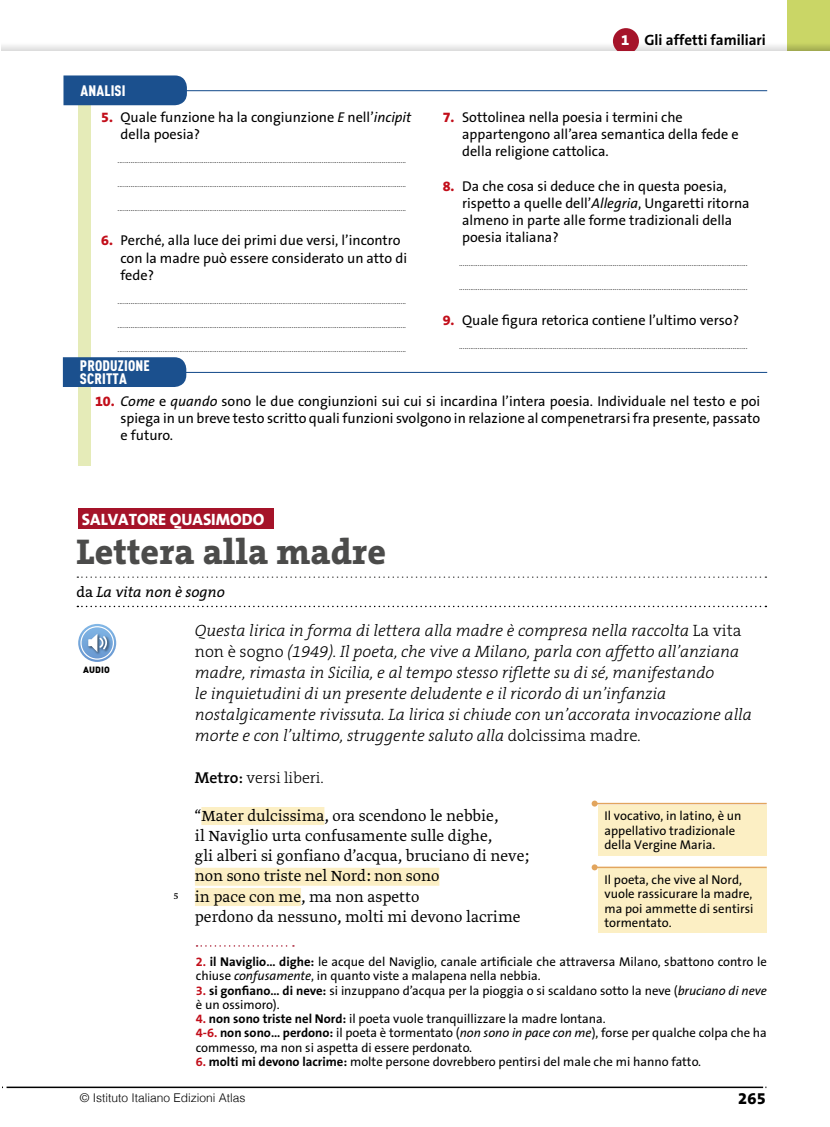
<style>
.page{position:relative;width:830px;height:1127px;background:#fff}
.page>*{position:absolute;margin:0;border:0;box-sizing:border-box;transform-origin:0 0}
.t1{font:800 36px "The Serif B8";color:#4b4b4a}
.t2{font:300 17.25px/20.2px "Greta Text Pro";color:#000}
.t3{font:italic 300 16.5px/21px "The Serif B3";color:#000}
.t4{font:800 16.5px "The Sans B8";color:#fff}
.t5{font:800 16.5px "The Sans B8";color:#000}
.t6{font:300 15.75px "The Serif B3";color:#000}
.t7{font:900 condensed 15px/13.5px "DIN Pro";letter-spacing:.01em;color:#fff}
.t8{font:700 15px "The Sans B7";color:#000}
.t9{font:italic 15px "The Serif B5 Plain";color:#000}
.t10{font:14.25px/17.2px "The Sans B5 Plain";color:#000}
.t11{font:12.75px/14.2px "The Sans B5 Plain";color:#000}
.t12{font:300 12px "Helvetica";color:#000}
.t13{font:10.5px "Greta Text Pro";color:#000}
.t14{font:300 9px "The Sans B3";color:#000}
.t15{font:900 9px "DIN Pro";letter-spacing:.01em;color:#000}
.s1{font-family:"The Sans B8";font-weight:800;color:#c20e1a}
.s2{font-style:italic}
.s3{font-family:"The Sans B8";font-weight:800;color:#fff}
.s4{font-style:normal}
.s5{font-family:"The Serif B6";font-weight:600}
.s6{font-family:"The Sans B7";font-weight:700;color:#c20e1a}
.s7{font-family:"The Sans B7";font-weight:700}
</style>
<div class="page">
<div style="left:78px;top:77px;width:13px;height:389px;background:#e5ebb8"></div>
<hr style="left:135px;top:372px;width:631px;height:1px;background:#1b508e">
<div style="left:63px;top:357px;width:123px;height:30px;background:#1b508e"></div>
<hr style="left:135px;top:90px;width:631px;height:1px;background:#1b508e">
<div style="left:63px;top:75px;width:124px;height:30px;background:#1b508e"></div>
<svg style="left:77px;top:576px;width:689px;height:2px"></svg>
<svg style="left:77px;top:606px;width:689px;height:1px"></svg>
<div style="left:201px;top:807px;width:123px;height:18px;background:#fcefc4"></div>
<div style="left:195px;top:868px;width:244px;height:18px;background:#fcefc4"></div>
<div style="left:195px;top:888px;width:106px;height:18px;background:#fcefc4"></div>
<svg style="left:196px;top:945px;width:98px;height:1px"></svg>
<div style="left:78px;top:509px;width:195px;height:20px;background:#a51329"></div>
<div style="left:598px;top:805px;width:168px;height:50px;background:#fcefc4"></div>
<hr style="left:594px;top:803px;width:172px;height:1px;background:#e2a55e">
<svg style="left:591px;top:800px;width:6px;height:6px"></svg>
<div style="left:598px;top:869px;width:168px;height:64px;background:#fcefc4"></div>
<hr style="left:594px;top:866px;width:172px;height:2px;background:#e2a55e">
<svg style="left:591px;top:864px;width:6px;height:6px"></svg>
<svg style="left:78px;top:624px;width:38px;height:38px"></svg>
<div style="left:80px;top:626px;width:34px;height:34px;border:1px solid #fff;border-radius:50%"></div>
<img style="left:86px;top:631px;width:25px;height:25px">
<svg style="left:88px;top:634px;width:20px;height:18px"></svg>
<hr style="left:7px;top:1086px;width:755px;height:2px;background:#000">
<svg style="left:1px;top:43px;width:786px;height:8px"></svg>
<div style="left:787px;top:0;width:42px;height:51px;background:#cad666"></div>
<svg style="left:787px;top:45px;width:42px;height:6px"></svg>
<svg style="left:612px;top:28px;width:26px;height:23px"></svg>
<p class="t7" style="left:81px;top:84px;width:46px">ANALISI</p>
<p class="t10" style="left:120px;top:109px;width:292px;text-indent:-19px"><span class="s1">5.</span> Quale funzione ha la congiunzione <span class="s2">E</span> nell’<span class="s2">incipit </span>della poesia?</p>
<p class="t14" style="left:117px;top:155px;width:290px">..........................................................................................................................................................</p>
<p class="t14" style="left:117px;top:179px;width:290px">..........................................................................................................................................................</p>
<p class="t14" style="left:117px;top:203px;width:290px">..........................................................................................................................................................</p>
<p class="t10" style="left:120px;top:233px;width:288px;text-indent:-19px"><span class="s1">6.</span> Perché, alla luce dei primi due versi, l’incontro con la madre può essere considerato un atto di fede?</p>
<p class="t14" style="left:117px;top:296px;width:290px">..........................................................................................................................................................</p>
<p class="t14" style="left:117px;top:320px;width:290px">..........................................................................................................................................................</p>
<p class="t14" style="left:117px;top:344px;width:290px">..........................................................................................................................................................</p>
<p class="t7" style="left:80px;top:358px;width:71px">PRODUZIONE<br>SCRITTA</p>
<h3 class="t8" style="left:621px;top:32px;width:146px"><span class="s3">1</span> Gli affetti familiari</h3>
<p class="t10" style="left:462px;top:109px;width:278px;text-indent:-19px"><span class="s1">7.</span> Sottolinea nella poesia i termini che appartengono all’area semantica della fede e della religione cattolica.</p>
<p class="t10" style="left:462px;top:178px;width:289px;text-indent:-19px"><span class="s1">8.</span> Da che cosa si deduce che in questa poesia, rispetto a quelle dell’<span class="s2">Allegria</span>, Ungaretti ritorna almeno in parte alle forme tradizionali della poesia italiana?</p>
<p class="t14" style="left:459px;top:259px;width:290px">..........................................................................................................................................................</p>
<p class="t14" style="left:459px;top:283px;width:290px">..........................................................................................................................................................</p>
<p class="t10" style="left:442px;top:312px;width:297px"><span class="s1">9.</span> Quale figura retorica contiene l’ultimo verso?</p>
<p class="t14" style="left:459px;top:341px;width:290px">..........................................................................................................................................................</p>
<p class="t10" style="left:120px;top:393px;width:640px;text-align:justify;text-indent:-26px"><span class="s1">10.</span> <span class="s2">Come</span> e <span class="s2">quando</span> sono le due congiunzioni sui cui si incardina l’intera poesia. Individuale nel testo e poi spiega in un breve testo scritto quali funzioni svolgono in relazione al compenetrarsi fra presente, passato e futuro.</p>
<p class="t4" style="left:82px;top:511px;width:184px">SALVATORE QUASIMODO</p>
<p class="t1" style="left:77px;top:532px;width:311px">Lettera alla madre</p>
<p class="t9" style="left:77px;top:584px;width:150px"><span class="s4">da</span> La vita non è sogno</p>
<p class="t3" style="left:195px;top:620px;width:558px">Questa lirica in forma di lettera alla madre è compresa nella raccolta <span class="s4">La vita non è sogno</span> (1949). Il poeta, che vive a Milano, parla con affetto all’anziana madre, rimasta in Sicilia, e al tempo stesso riflette su di sé, manifestando<br>le inquietudini di un presente deludente e il ricordo di un’infanzia nostalgicamente rivissuta. La lirica si chiude con un’accorata invocazione alla morte e con l’ultimo, struggente saluto alla <span class="s4">dolcissima madre</span>.</p>
<p class="t6" style="left:195px;top:770px;width:130px"><span class="s5">Metro:</span> versi liberi.</p>
<p class="t2" style="left:195px;top:806px;width:335px">“Mater dulcissima, ora scendono le nebbie,<br>il Naviglio urta confusamente sulle dighe,<br>gli alberi si gonfiano d’acqua, bruciano di neve; non sono triste nel Nord: non sono<br>in pace con me, ma non aspetto<br>perdono da nessuno, molti mi devono lacrime</p>
<p class="t15" style="left:83px;top:664px;width:28px">AUDIO</p>
<p class="t11" style="left:604px;top:809px;width:138px">Il vocativo, in latino, è un appellativo tradizionale della Vergine Maria.</p>
<p class="t11" style="left:604px;top:873px;width:150px">Il poeta, che vive al Nord, vuole rassicurare la madre, ma poi ammette di sentirsi tormentato.</p>
<p class="t13" style="left:174px;top:889px;width:6px">5</p>
<p class="t11" style="left:196px;top:955px;width:572px"><span class="s6">2.</span> <span class="s7">il Naviglio… dighe:</span> le acque del Naviglio, canale artificiale che attraversa Milano, sbattono contro le chiuse <span class="s2">confusamente</span>, in quanto viste a malapena nella nebbia.</p>
<p class="t11" style="left:196px;top:984px;width:572px"><span class="s6">3.</span> <span class="s7">si gonfiano… di neve:</span> si inzuppano d’acqua per la pioggia o si scaldano sotto la neve (<span class="s2">bruciano di neve </span>è un ossimoro).</p>
<p class="t11" style="left:196px;top:1012px;width:572px"><span class="s6">4.</span> <span class="s7">non sono triste nel Nord:</span> il poeta vuole tranquillizzare la madre lontana.<br><span class="s6">4-6.</span> <span class="s7">non sono… perdono:</span> il poeta è tormentato (<span class="s2">non sono in pace con me</span>), forse per qualche colpa che ha commesso, ma non si aspetta di essere perdonato.</p>
<p class="t11" style="left:196px;top:1055px;width:506px"><span class="s6">6.</span> <span class="s7">molti mi devono lacrime:</span> molte persone dovrebbero pentirsi del male che mi hanno fatto.</p>
<p class="t12" style="left:80px;top:1087px;width:167px">© Istituto Italiano Edizioni Atlas</p>
<p class="t5" style="left:737px;top:1089px;width:29px">265</p>
</div>
